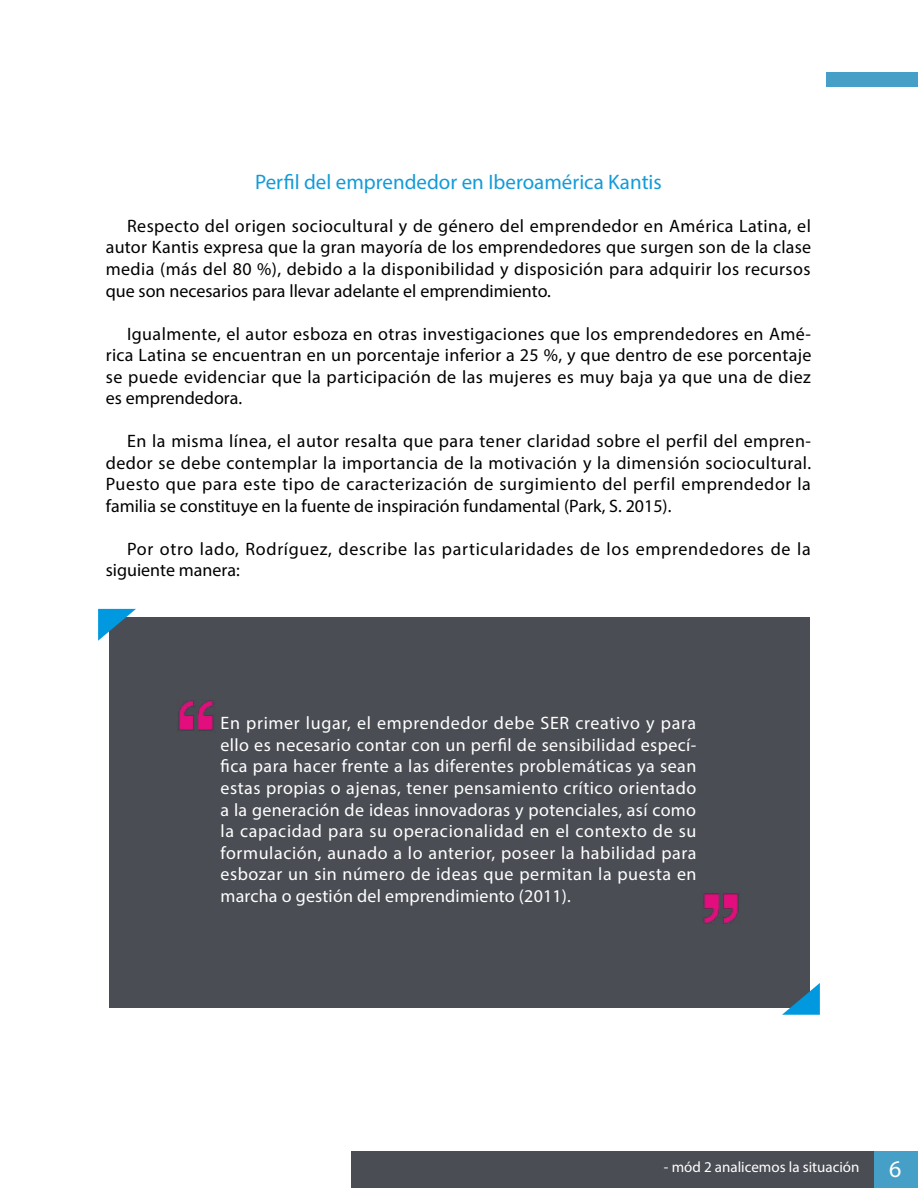
<style>
.page{position:relative;width:918px;height:1188px;background:#fff}
.page>*{position:absolute;margin:0;border:0;box-sizing:border-box;transform-origin:0 0}
.t1{font:21px "Myriad Pro";color:#149bd7}
.t2{font:18px/21.6px "Myriad Pro";color:#000;text-align:justify}
.t3{font:18px/21.6px "Myriad Pro";letter-spacing:.01em;color:#fff;text-align:justify}
.t4{font:18px/21.6px "Myriad Pro";letter-spacing:.04em;color:#000}
.t5{font:15px "Myriad Pro";color:#fff}
.s1{font-size:24px}
</style>
<div class="page">
<div style="left:826px;top:72px;width:92px;height:15px;background:#469fc7"></div>
<div style="left:873px;top:1151px;width:45px;height:37px;background:#469fc7"></div>
<div style="left:351px;top:1151px;width:522px;height:37px;background:#4a4d54"></div>
<div style="left:109px;top:617px;width:701px;height:391px;background:#4a4d54"></div>
<svg style="left:98px;top:609px;width:38px;height:32px"></svg>
<svg style="left:782px;top:983px;width:38px;height:32px"></svg>
<img style="left:703px;top:893px;width:36px;height:31px">
<img style="left:178px;top:700px;width:36px;height:31px">
<p class="t1" style="left:255px;top:169px;width:408px">Perfil del emprendedor en Iberoamérica Kantis</p>
<p class="t2" style="left:106px;top:215px;width:707px;text-indent:21px">Respecto del origen sociocultural y de género del emprendedor en América Latina, el autor Kantis expresa que la gran mayoría de los emprendedores que surgen son de la clase media (más del 80 %), debido a la disponibilidad y disposición para adquirir los recursos que son necesarios para llevar adelante el emprendimiento.</p>
<p class="t2" style="left:106px;top:322px;width:707px;text-indent:21px">Igualmente, el autor esboza en otras investigaciones que los emprendedores en Amé&shy;rica Latina se encuentran en un porcentaje inferior a 25 %, y que dentro de ese porcentaje se puede evidenciar que la participación de las mujeres es muy baja ya que una de diez es emprendedora.</p>
<p class="t2" style="left:106px;top:430px;width:707px;text-indent:21px">En la misma línea, el autor resalta que para tener claridad sobre el perfil del empren&shy;dedor se debe contemplar la importancia de la motivación y la dimensión sociocultural.<br>Puesto que para este tipo de caracterización de surgimiento del perfil emprendedor la familia se constituye en la fuente de inspiración fundamental (Park, S. 2015).</p>
<p class="t4" style="left:106px;top:538px;width:706px;text-indent:21px">Por otro lado, Rodríguez, describe las particularidades de los emprendedores de la siguiente manera:</p>
<p class="t3" style="left:221px;top:712px;width:478px">En primer lugar, el emprendedor debe SER creativo y para ello es necesario contar con un perfil de sensibilidad especí&shy;fica para hacer frente a las diferentes problemáticas ya sean estas propias o ajenas, tener pensamiento crítico orientado a la generación de ideas innovadoras y potenciales, así como la capacidad para su operacionalidad en el contexto de su formulación, aunado a lo anterior, poseer la habilidad para esbozar un sin número de ideas que permitan la puesta en marcha o gestión del emprendimiento (2011).</p>
<p class="t5" style="left:664px;top:1158px;width:239px">- mód 2 analicemos la situación <span class="s1">6</span></p>
</div>
